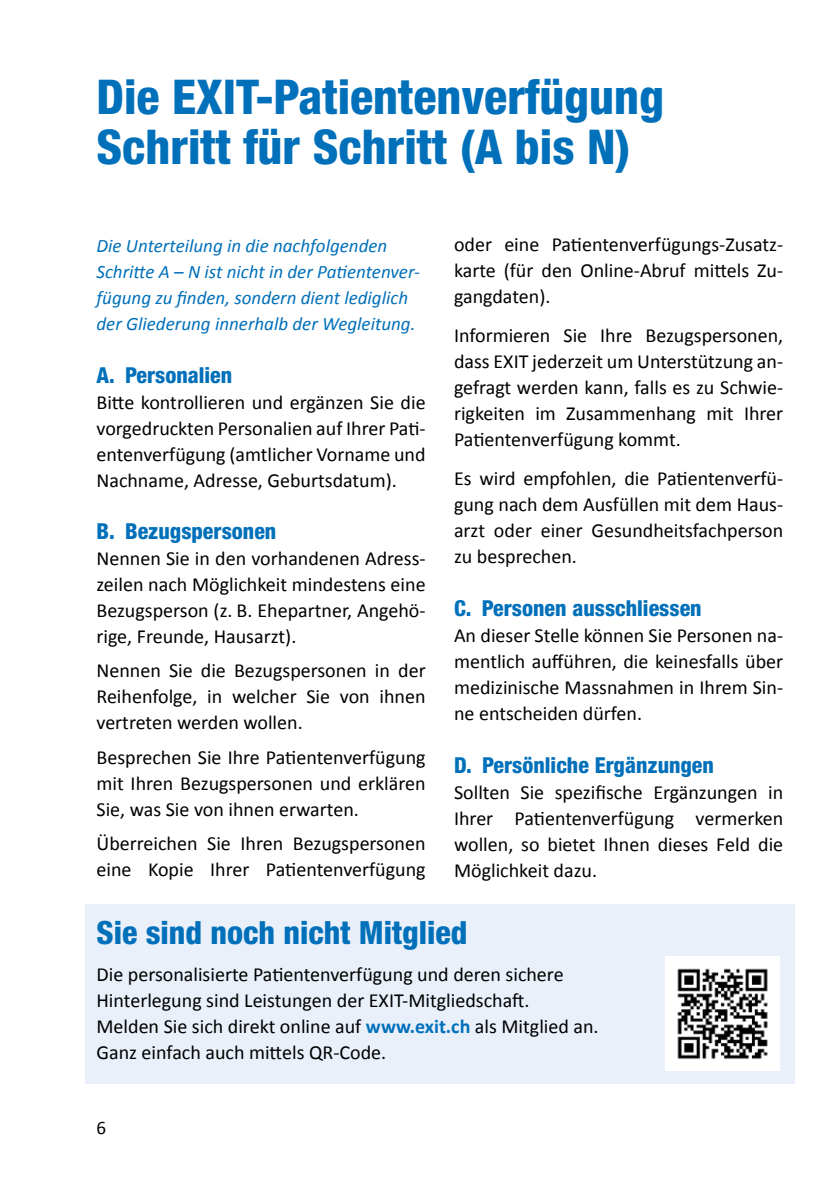
<style>
.page{position:relative;width:840px;height:1191px;background:#fff}
.page>*{position:absolute;margin:0;border:0;box-sizing:border-box;transform-origin:0 0}
.t1{font:800 condensed 48px/50px "Helvetica Neue LT Pro";color:#0070ba}
.t2{font:800 condensed 32px "Helvetica Neue LT Pro";color:#0070ba}
.t3{font:800 condensed 22px "Helvetica Neue LT Pro";color:#0070ba}
.t4{font:20px/26px "Calibri";color:#000;text-align:justify}
.t5{font:italic 19px/26px "Calibri";color:#0070ba}
.t6{font:19px "Calibri";color:#000}
.s1{font-weight:700;color:#0070ba}
</style>
<div class="page">
<div style="left:85px;top:904px;width:709px;height:179px;background:#e9f0fa"></div>
<img style="left:665px;top:956px;width:114px;height:114px">
<h1 class="t1" style="left:96px;top:71px;width:568px">Die EXIT-Patientenverfügung<br>Schritt für Schritt (A bis N)</h1>
<p class="t5" style="left:96px;top:232px;width:325px">Die Unterteilung in die nachfolgenden Schritte A – N ist nicht in der Patientenver&shy;fügung zu finden, sondern dient lediglich der Gliederung innerhalb der Wegleitung.</p>
<p class="t3" style="left:96px;top:361px;width:137px">A. Personalien</p>
<p class="t4" style="left:96px;top:389px;width:330px">Bitte kontrollieren und ergänzen Sie die vorgedruckten Personalien auf Ihrer Pati&shy;entenverfügung (amtlicher Vorname und Nachname, Adresse, Geburtsdatum).</p>
<p class="t3" style="left:96px;top:517px;width:181px">B. Bezugspersonen</p>
<p class="t4" style="left:96px;top:545px;width:330px">Nennen Sie in den vorhandenen Adress&shy;zeilen nach Möglichkeit mindestens eine Bezugsperson (z. B. Ehepartner, Angehö&shy;rige, Freunde, Hausarzt).</p>
<p class="t4" style="left:96px;top:657px;width:330px">Nennen Sie die Bezugspersonen in der Reihenfolge, in welcher Sie von ihnen vertreten werden wollen.</p>
<p class="t4" style="left:96px;top:744px;width:330px">Besprechen Sie Ihre Patientenverfügung mit Ihren Bezugspersonen und erklären Sie, was Sie von ihnen erwarten.</p>
<p class="t4" style="left:96px;top:830px;width:330px">Überreichen Sie Ihren Bezugspersonen eine Kopie Ihrer Patientenverfügung</p>
<p class="t4" style="left:454px;top:232px;width:330px">oder eine Patientenverfügungs-Zusatz&shy;karte (für den Online-Abruf mittels Zu&shy;gangdaten).</p>
<p class="t4" style="left:454px;top:323px;width:330px">Informieren Sie Ihre Bezugspersonen, dass EXIT jederzeit um Unterstützung an&shy;gefragt werden kann, falls es zu Schwie&shy;rigkeiten im Zusammenhang mit Ihrer Patientenverfügung kommt.</p>
<p class="t4" style="left:454px;top:466px;width:330px">Es wird empfohlen, die Patientenverfü&shy;gung nach dem Ausfüllen mit dem Haus&shy;arzt oder einer Gesundheitsfachperson zu besprechen.</p>
<p class="t3" style="left:454px;top:594px;width:249px">C. Personen ausschliessen</p>
<p class="t4" style="left:454px;top:622px;width:330px">An dieser Stelle können Sie Personen na&shy;mentlich aufführen, die keinesfalls über medizinische Massnahmen in Ihrem Sin&shy;ne entscheiden dürfen.</p>
<p class="t3" style="left:454px;top:751px;width:261px">D. Persönliche Ergänzungen</p>
<p class="t4" style="left:454px;top:779px;width:330px">Sollten Sie spezifische Ergänzungen in Ihrer Patientenverfügung vermerken wollen, so bietet Ihnen dieses Feld die Möglichkeit dazu.</p>
<h2 class="t2" style="left:96px;top:913px;width:372px">Sie sind noch nicht Mitglied</h2>
<p class="t4" style="left:96px;top:961px;width:503px;text-align:left">Die personalisierte Patientenverfügung und deren sichere Hinterlegung sind Leistungen der EXIT-Mitgliedschaft.<br>Melden Sie sich direkt online auf <span class="s1">www.exit.ch</span> als Mitglied an.<br>Ganz einfach auch mittels QR-Code.</p>
<p class="t6" style="left:96px;top:1116px;width:11px">6</p>
</div>
